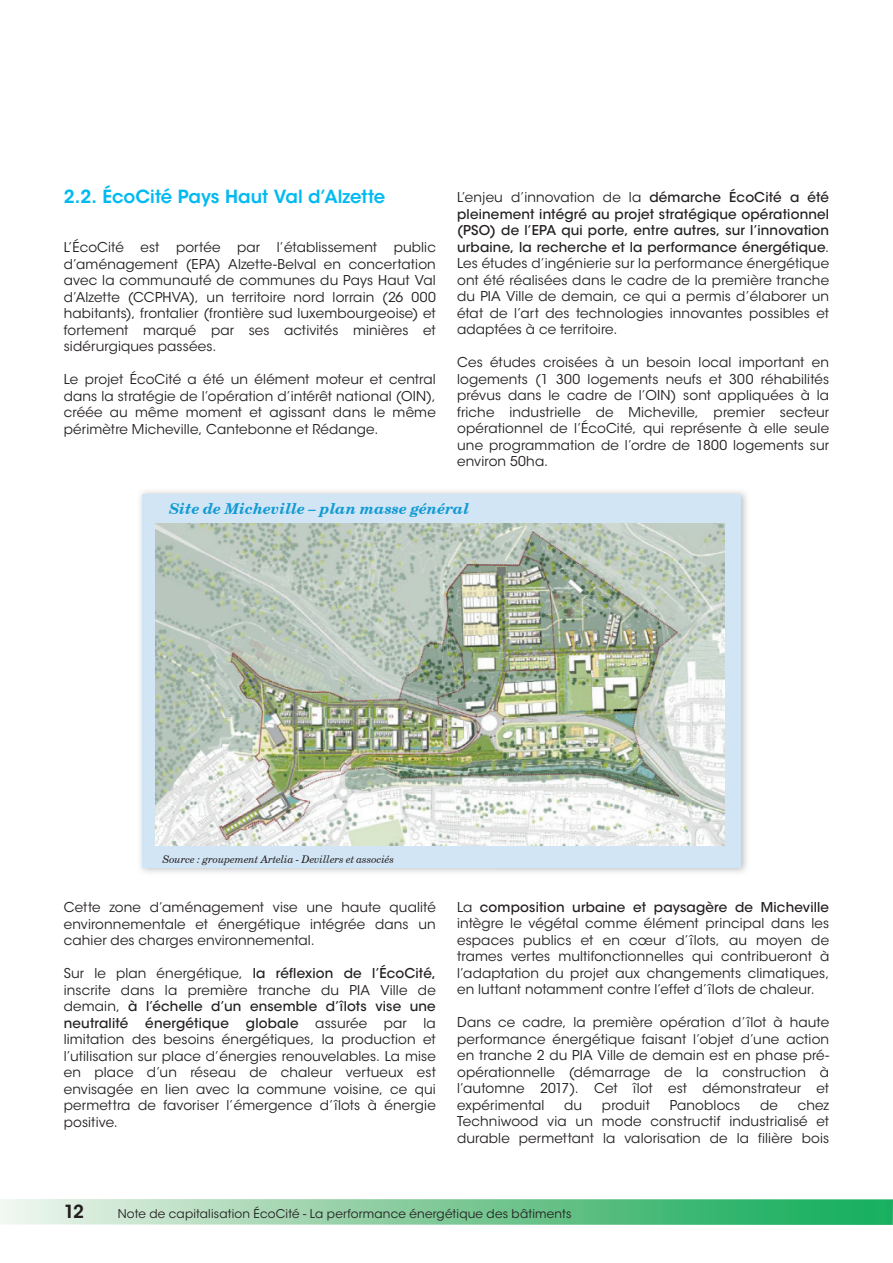
<style>
.page{position:relative;width:893px;height:1263px;background:#fff}
.page>*{position:absolute;margin:0;border:0;box-sizing:border-box;transform-origin:0 0}
.t1{font:600 18px "ITC Avant Garde Std";color:#00baf1}
.t2{font:600 18px "ITC Avant Garde Std";color:#231f20}
.t3{font:italic 700 15px "Century Schoolbook BT";letter-spacing:.01em;color:#119bd4}
.t4{font:13.5px/16.5px "ITC Avant Garde Std";letter-spacing:.01em;color:#231f20;text-align:justify}
.t5{font:500 13.5px "ITC Avant Garde Std";letter-spacing:.01em;color:#231f20}
.t6{font:12px "ITC Avant Garde Std";letter-spacing:.015em;color:#231f20}
.t7{font:italic 10.5px "Century Schoolbook BT";color:#231f20}
.s1{font-weight:500}
</style>
<div class="page">
<svg style="left:0;top:1199px;width:893px;height:26px;background:#80cd9e"></svg>
<div style="left:142px;top:494px;width:599px;height:374px;background:#d2e5f4"></div>
<img style="left:156px;top:523px;width:569px;height:323px">
<h1 class="t1" style="left:64px;top:185px;width:323px">2.2. ÉcoCité Pays Haut Val d’Alzette</h1>
<p class="t4" style="left:64px;top:239px;width:374px">L’ÉcoCité est portée par l’établissement public d’aménagement (EPA) Alzette-Belval en concertation avec la communauté de communes du Pays Haut Val d’Alzette (CCPHVA), un territoire nord lorrain (26 000 habitants), frontalier (frontière sud luxembourgeoise) et fortement marqué par ses activités minières et sidérurgiques passées.</p>
<p class="t4" style="left:64px;top:371px;width:374px">Le projet ÉcoCité a été un élément moteur et central dans la stratégie de l’opération d’intérêt national (OIN), créée au même moment et agissant dans le même périmètre Micheville, Cantebonne et Rédange.</p>
<p class="t4" style="left:457px;top:190px;width:374px">L’enjeu d’innovation de la <span class="s1">démarche ÉcoCité a été pleinement intégré au projet stratégique opérationnel (PSO) de l’EPA qui porte, entre autres, sur l’innovation urbaine, la recherche et la performance énergétique</span>.<br>Les études d’ingénierie sur la performance énergétique ont été réalisées dans le cadre de la première tranche du PIA Ville de demain, ce qui a permis d’élaborer un état de l’art des technologies innovantes possibles et adaptées à ce territoire.</p>
<p class="t4" style="left:457px;top:354px;width:374px">Ces études croisées à un besoin local important en logements (1 300 logements neufs et 300 réhabilités prévus dans le cadre de l’OIN) sont appliquées à la friche industrielle de Micheville, premier secteur opérationnel de l’ÉcoCité, qui représente à elle seule une programmation de l’ordre de 1800 logements sur environ 50ha.</p>
<p class="t3" style="left:169px;top:499px;width:302px">Site de Micheville – plan masse général</p>
<p class="t7" style="left:162px;top:853px;width:233px">Source : groupement Artelia - Devillers et associés</p>
<p class="t4" style="left:64px;top:899px;width:374px">Cette zone d’aménagement vise une haute qualité environnementale et énergétique intégrée dans un cahier des charges environnemental.</p>
<p class="t4" style="left:64px;top:965px;width:374px">Sur le plan énergétique, <span class="s1">la réflexion de l’ÉcoCité, </span>inscrite dans la première tranche du PIA Ville de demain, <span class="s1">à l’échelle d’un ensemble d’îlots vise une neutralité</span></p>
<p class="t5" style="left:145px;top:1014px;width:85px">énergétique</p>
<p class="t4" style="left:64px;top:1014px;width:374px;text-indent:182px"><span class="s1">globale</span> assurée par la limitation des besoins énergétiques, la production et l’utilisation sur place d’énergies renouvelables. La mise en place d’un réseau de chaleur vertueux est envisagée en lien avec la commune voisine, ce qui permettra de favoriser l’émergence d’îlots à énergie positive.</p>
<p class="t4" style="left:457px;top:899px;width:374px">La <span class="s1">composition urbaine et paysagère de Micheville </span>intègre le végétal comme élément principal dans les espaces publics et en cœur d’îlots, au moyen de trames vertes multifonctionnelles qui contribueront à l’adaptation du projet aux changements climatiques, en luttant notamment contre l’effet d’îlots de chaleur.</p>
<p class="t4" style="left:457px;top:1014px;width:374px">Dans ce cadre, la première opération d’îlot à haute performance énergétique faisant l’objet d’une action en tranche 2 du PIA Ville de demain est en phase pré&shy;opérationnelle (démarrage de la construction à l’automne 2017). Cet îlot est démonstrateur et expérimental</p>
<p class="t4" style="left:457px;top:1097px;width:374px;text-indent:341px">chez Techniwood via un mode constructif industrialisé et durable permettant la valorisation de la filière bois</p>
<p class="t4" style="left:564px;top:1097px;width:19px">du</p>
<p class="t4" style="left:602px;top:1097px;width:49px">produit</p>
<p class="t4" style="left:670px;top:1097px;width:72px">Panoblocs</p>
<p class="t4" style="left:760px;top:1097px;width:19px">de</p>
<h1 class="t2" style="left:64px;top:1200px;width:22px">12</h1>
<p class="t6" style="left:118px;top:1206px;width:455px">Note de capitalisation ÉcoCité - La performance énergétique des bâtiments</p>
</div>
